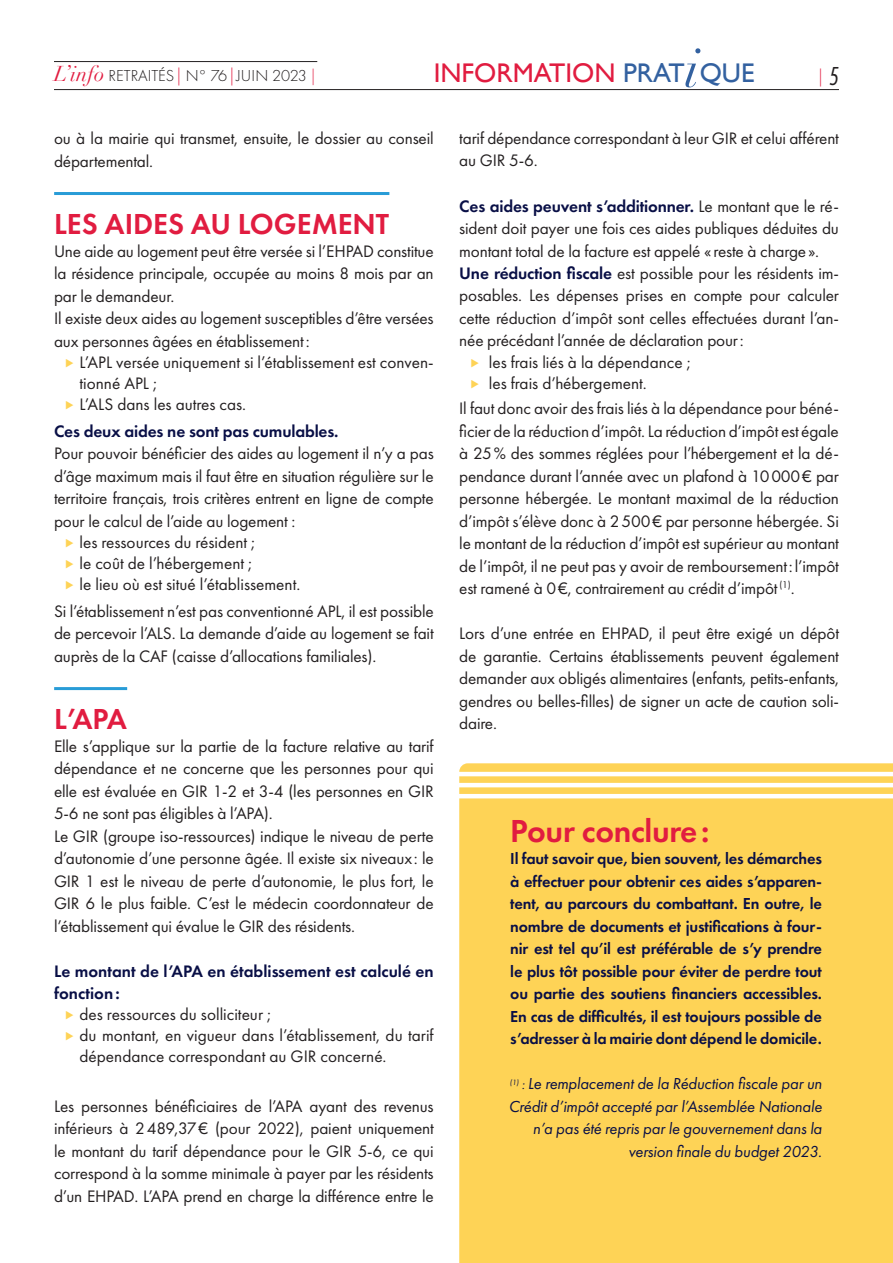
<style>
.page{position:relative;width:893px;height:1263px;background:#fff}
.page>*{position:absolute;margin:0;border:0;box-sizing:border-box;transform-origin:0 0}
.t1{font:600 33px "Futura PT";letter-spacing:-.01em;color:#e11c40}
.t2{font:600 30px "Futura PT";color:#e11c40}
.t3{font:27px "Gill Sans";color:#e11c40}
.t4{font:300 18px "Futura PT";color:#e11c40}
.t5{font:17.25px/22.5px "Futura PT";letter-spacing:-.01em;color:#231f20}
.t6{font:600 17.25px/22.5px "Futura PT";letter-spacing:-.01em;color:#090f46}
.t7{font:600 16.5px/22.5px "Futura PT";letter-spacing:-.01em;color:#090f46;text-align:justify}
.t8{font:italic 16.5px/22.5px "Futura PT";letter-spacing:-.01em;color:#090f46;text-align:right}
.t9{font:300 16.5px "Futura PT";color:#231f20}
.s1{font-family:"Didot";font-weight:400;font-style:italic;font-size:21px;color:#e11c40}
.s2{font-size:18px;color:#e11c40}
.s3{color:#e11c40}
.s4{color:#3361a0}
.s5{font-family:"Didot";font-style:italic;font-size:54px;color:#3361a0}
.s6{font-family:"Futura PT Cond";font-weight:400;font-style:italic;font-size:27px;color:#231f20}
.s7{font-weight:400;color:#231f20}
.s8{font-weight:600;color:#090f46}
.s9{font-size:13.5px}
</style>
<div class="page">
<div style="left:459px;top:763px;width:434px;height:500px;background:#fed356"></div>
<hr style="left:54px;top:192px;width:335px;height:3px;background:#289cd7">
<hr style="left:54px;top:687px;width:73px;height:3px;background:#289cd7">
<hr style="left:54px;top:61px;width:263px;height:1px;background:#231f20">
<hr style="left:54px;top:89px;width:785px;height:1px;background:#231f20">
<hr style="left:452px;top:772px;width:441px;height:4px;background:#fff">
<hr style="left:452px;top:783px;width:441px;height:4px;background:#fff">
<hr style="left:454px;top:794px;width:439px;height:4px;background:#fff">
<p class="t9" style="left:54px;top:66px;width:265px"><span class="s1">L’info</span> RETRAITÉS<span class="s2">|</span>N° 76<span class="s2">|</span>JUIN 2023<span class="s3">|</span></p>
<h3 class="t3" style="left:434px;top:57px;width:322px">INFORMATION <span class="s4">PRAT</span><span class="s5">i</span><span class="s4">QUE</span></h3>
<p class="t4" style="left:816px;top:65px;width:24px">|<span class="s6">5</span></p>
<p class="t5" style="left:54px;top:127px;width:381px">ou à la mairie qui transmet, ensuite, le dossier au conseil départemental.</p>
<h2 class="t2" style="left:54px;top:205px;width:337px">LES AIDES AU LOGEMENT</h2>
<p class="t5" style="left:54px;top:239px;width:381px">Une aide au logement peut être versée si l’EHPAD constitue la résidence principale, occupée au moins 8 mois par an par le demandeur.<br>Il existe deux aides au logement susceptibles d’être versées aux personnes âgées en établissement:</p>
<p class="t5" style="left:80px;top:351px;width:356px;line-height:21px">L’APL versée uniquement si l’établissement est conven&shy;tionné APL ;<br>L’ALS dans les autres cas.</p>
<p class="t6" style="left:54px;top:419px;width:286px">Ces deux aides ne sont pas cumulables.</p>
<p class="t5" style="left:54px;top:442px;width:381px">Pour pouvoir bénéficier des aides au logement il n’y a pas</p>
<p class="t5" style="left:54px;top:464px;width:381px">d’âge maximum mais il faut être en situation régulière sur le</p>
<p class="t5" style="left:54px;top:487px;width:381px">territoire français, trois critères entrent en ligne de compte</p>
<p class="t5" style="left:54px;top:509px;width:243px">pour le calcul de l’aide au logement :</p>
<p class="t5" style="left:80px;top:530px;width:177px">les ressources du résident ;</p>
<p class="t5" style="left:80px;top:551px;width:174px">le coût de l’hébergement ;</p>
<p class="t5" style="left:80px;top:572px;width:222px">le lieu où est situé l’établissement.</p>
<p class="t5" style="left:54px;top:599px;width:381px;text-align:justify">Si l’établissement n’est pas conventionné APL, il est possible de percevoir l’ALS. La demande d’aide au logement se fait auprès de la CAF (caisse d’allocations familiales).</p>
<h2 class="t2" style="left:54px;top:700px;width:74px">L’APA</h2>
<p class="t5" style="left:54px;top:734px;width:381px">Elle s’applique sur la partie de la facture relative au tarif dépendance et ne concerne que les personnes pour qui elle est évaluée en GIR 1-2 et 3-4 (les personnes en GIR 5-6 ne sont pas éligibles à l’APA).<br>Le GIR (groupe iso-ressources) indique le niveau de perte d’autonomie d’une personne âgée. Il existe six niveaux: le GIR 1 est le niveau de perte d’autonomie, le plus fort, le GIR 6 le plus faible. C’est le médecin coordonnateur de l’établissement qui évalue le GIR des résidents.</p>
<p class="t6" style="left:54px;top:959px;width:381px">Le montant de l’APA en établissement est calculé en fonction:</p>
<p class="t5" style="left:80px;top:1004px;width:356px;line-height:21px">des ressources du solliciteur ;<br>du montant, en vigueur dans l’établissement, du tarif dépendance correspondant au GIR concerné.</p>
<p class="t5" style="left:54px;top:1094px;width:381px;text-align:justify">Les personnes bénéficiaires de l’APA ayant des revenus inférieurs à 2489,37€ (pour 2022), paient uniquement le montant du tarif dépendance pour le GIR 5-6, ce qui correspond à la somme minimale à payer par les résidents d’un EHPAD. L’APA prend en charge la différence entre le</p>
<p class="t5" style="left:459px;top:127px;width:381px">tarif dépendance correspondant à leur GIR et celui afférent au GIR 5-6.</p>
<p class="t6" style="left:459px;top:194px;width:381px">Ces aides peuvent s’additionner. <span class="s7">Le montant que le ré-</span></p>
<p class="t5" style="left:459px;top:217px;width:381px">sident doit payer une fois ces aides publiques déduites du</p>
<p class="t5" style="left:459px;top:239px;width:361px">montant total de la facture est appelé «reste à charge».</p>
<p class="t5" style="left:459px;top:262px;width:381px"><span class="s8">Une réduction fiscale</span> est possible pour les résidents im-</p>
<p class="t5" style="left:459px;top:284px;width:381px">posables. Les dépenses prises en compte pour calculer</p>
<p class="t5" style="left:459px;top:307px;width:381px">cette réduction d’impôt sont celles effectuées durant l’an-</p>
<p class="t5" style="left:459px;top:329px;width:286px">née précédant l’année de déclaration pour:</p>
<p class="t5" style="left:489px;top:350px;width:203px">les frais liés à la dépendance ;</p>
<p class="t5" style="left:489px;top:371px;width:160px">les frais d’hébergement.</p>
<p class="t5" style="left:459px;top:397px;width:381px;text-align:justify">Il faut donc avoir des frais liés à la dépendance pour béné&shy;ficier de la réduction d’impôt. La réduction d’impôt est égale à 25% des sommes réglées pour l’hébergement et la dé&shy;pendance durant l’année avec un plafond à 10000€ par personne hébergée. Le montant maximal de la réduction d’impôt s’élève donc à 2500€ par personne hébergée. Si le montant de la réduction d’impôt est supérieur au montant de l’impôt, il ne peut pas y avoir de remboursement:l’impôt est ramené à 0€, contrairement au crédit d’impôt <sup>(1)</sup>.</p>
<p class="t5" style="left:459px;top:622px;width:381px;text-align:justify">Lors d’une entrée en EHPAD, il peut être exigé un dépôt de garantie. Certains établissements peuvent également demander aux obligés alimentaires (enfants, petits-enfants, gendres ou belles-filles) de signer un acte de caution soli&shy;daire.</p>
<h1 class="t1" style="left:510px;top:810px;width:201px">Pour conclure:</h1>
<p class="t7" style="left:510px;top:847px;width:313px">Il faut savoir que, bien souvent, les démarches à effectuer pour obtenir ces aides s’apparen&shy;tent, au parcours du combattant. En outre, le nombre de documents et justifications à four&shy;nir est tel qu’il est préférable de s’y prendre le plus tôt possible pour éviter de perdre tout ou partie des soutiens financiers accessibles.<br>En cas de difficultés, il est toujours possible de s’adresser à la mairie dont dépend le domicile.</p>
<p class="t8" style="left:509px;top:1072px;width:315px"><sup>(1)</sup> <span class="s9">:</span> Le remplacement de la Réduction fiscale par un Crédit d’impôt accepté par l’Assemblée Nationale n’a pas été repris par le gouvernement dans la version finale du budget 2023.</p>
</div>
